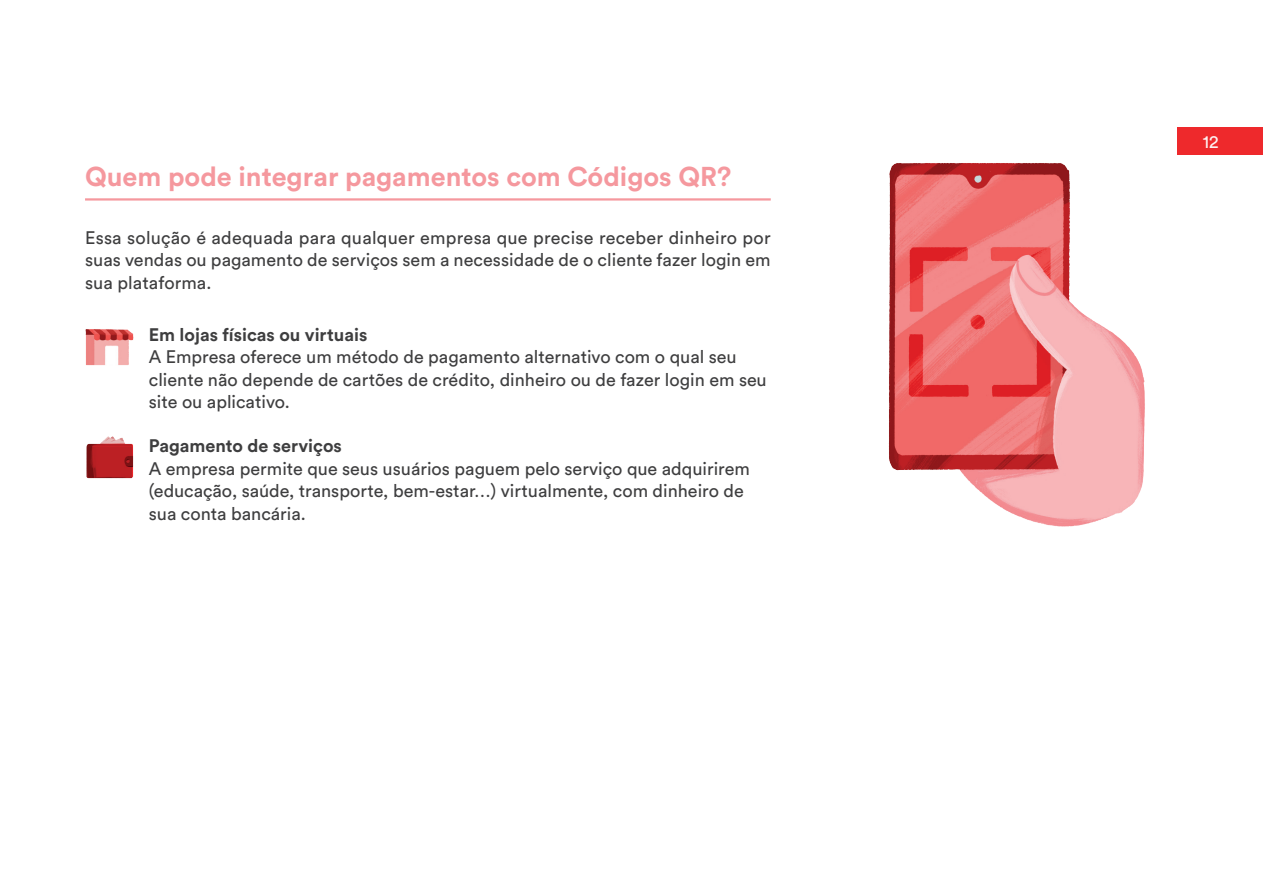
<style>
.page{position:relative;width:1263px;height:893px;background:#fff}
.page>*{position:absolute;margin:0;border:0;box-sizing:border-box;transform-origin:0 0}
.t1{font:700 27px "Circular Std";color:#f5989e}
.t2{font:18px/22.5px "Circular Std";color:#3e3e3f}
.t3{font:700 18px "Circular Std";color:#3e3e3f}
.t4{font:18px "Circular Std";color:#fdf1f1}
</style>
<div class="page">
<div style="left:1178px;top:128px;width:85px;height:27px;background:#ee292c"></div>
<hr style="left:85px;top:198px;width:686px;height:3px;background:#f5989e">
<img style="left:888px;top:163px;width:257px;height:364px">
<img style="left:86px;top:436px;width:48px;height:43px">
<img style="left:85px;top:329px;width:49px;height:37px">
<h1 class="t1" style="left:85px;top:159px;width:648px">Quem pode integrar pagamentos com Códigos QR?</h1>
<p class="t2" style="left:85px;top:226px;width:687px;text-align:justify">Essa solução é adequada para qualquer empresa que precise receber dinheiro por suas vendas ou pagamento de serviços sem a necessidade de o cliente fazer login em sua plataforma.</p>
<p class="t3" style="left:149px;top:323px;width:220px">Em lojas físicas ou virtuais</p>
<p class="t2" style="left:149px;top:346px;width:619px">A Empresa oferece um método de pagamento alternativo com o qual seu cliente não depende de cartões de crédito, dinheiro ou de fazer login em seu site ou aplicativo.</p>
<p class="t3" style="left:149px;top:434px;width:195px">Pagamento de serviços</p>
<p class="t2" style="left:149px;top:457px;width:603px">A empresa permite que seus usuários paguem pelo serviço que adquirirem (educação, saúde, transporte, bem-estar…) virtualmente, com dinheiro de sua conta bancária.</p>
<p class="t4" style="left:1203px;top:131px;width:17px">12</p>
</div>
